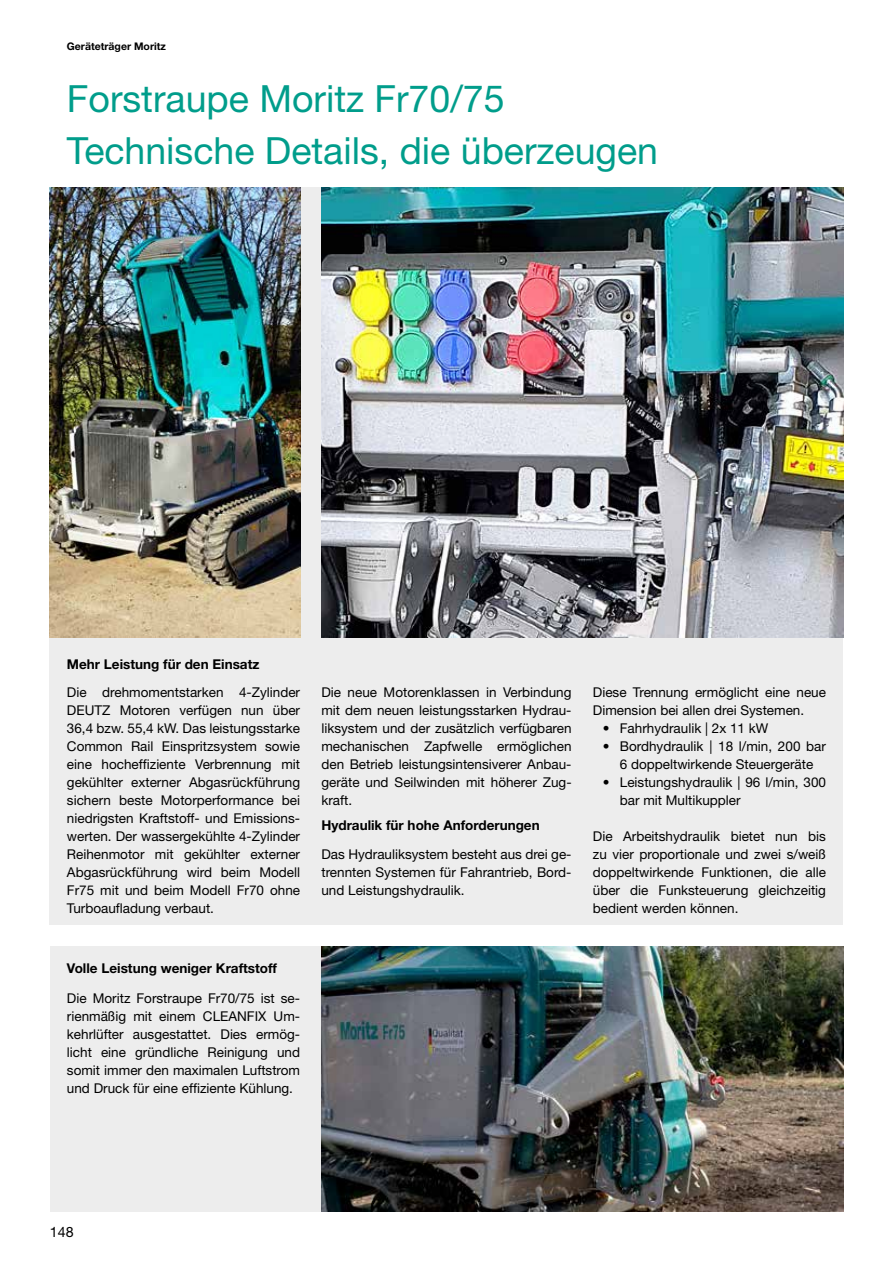
<style>
.page{position:relative;width:893px;height:1263px;background:#fff}
.page>*{position:absolute;margin:0;border:0;box-sizing:border-box;transform-origin:0 0}
.t1{font:37.5px/52.5px "Helvetica Neue LT Pro";color:#009d8b}
.t2{font:14.25px "Helvetica Neue LT Pro";color:#000}
.t3{font:13.5px/18px "Helvetica Neue LT Pro";color:#000;text-align:justify}
.t4{font:700 13.5px "Helvetica Neue LT Pro";color:#000}
.t5{font:700 10.5px "Helvetica Neue LT Pro";color:#000}
</style>
<div class="page">
<div style="left:50px;top:187px;width:793px;height:738px;background:#ededed"></div>
<div style="left:50px;top:946px;width:288px;height:266px;background:#ededed"></div>
<img style="left:321px;top:946px;width:522px;height:266px">
<img style="left:321px;top:187px;width:522px;height:451px">
<img style="left:50px;top:187px;width:250px;height:451px">
<p class="t5" style="left:67px;top:40px;width:100px">Geräteträger Moritz</p>
<h1 class="t1" style="left:67px;top:71px;width:593px">Forstraupe Moritz Fr70/75<br>Technische Details, die überzeugen</h1>
<p class="t4" style="left:67px;top:655px;width:194px">Mehr Leistung für den Einsatz</p>
<p class="t3" style="left:67px;top:683px;width:235px">Die drehmomentstarken 4-Zylinder DEUTZ Motoren verfügen nun über 36,4 bzw. 55,4 kW. Das leistungsstarke Common Rail Einspritzsystem sowie eine hocheffiziente Verbrennung mit gekühlter externer Abgasrückführung sichern beste Motorperformance bei niedrigsten Kraftstoff- und Emissions&shy;werten. Der wassergekühlte 4-Zylinder Reihenmotor mit gekühlter externer Abgasrückführung wird beim Modell Fr75 mit und beim Modell Fr70 ohne Turboaufladung verbaut.</p>
<p class="t4" style="left:67px;top:959px;width:211px">Volle Leistung weniger Kraftstoff</p>
<p class="t3" style="left:67px;top:989px;width:235px">Die Moritz Forstraupe Fr70/75 ist se&shy;rienmäßig mit einem CLEANFIX Um&shy;kehrlüfter ausgestattet. Dies ermög&shy;licht eine gründliche Reinigung und somit immer den maximalen Luftstrom und Druck für eine effiziente Kühlung.</p>
<p class="t3" style="left:321px;top:683px;width:252px">Die neue Motorenklassen in Verbindung mit dem neuen leistungsstarken Hydrau&shy;liksystem und der zusätzlich verfügbaren mechanischen Zapfwelle ermöglichen den Betrieb leistungsintensiverer Anbau&shy;geräte und Seilwinden mit höherer Zug&shy;kraft.</p>
<p class="t4" style="left:321px;top:816px;width:220px">Hydraulik für hohe Anforderungen</p>
<p class="t3" style="left:321px;top:845px;width:252px">Das Hydrauliksystem besteht aus drei ge&shy;trennten Systemen für Fahrantrieb, Bord&shy;und Leistungshydraulik.</p>
<p class="t3" style="left:593px;top:683px;width:235px">Diese Trennung ermöglicht eine neue<br>Dimension bei allen drei Systemen.</p>
<p class="t3" style="left:603px;top:719px;width:167px">• Fahrhydraulik | 2x 11 kW</p>
<p class="t3" style="left:603px;top:737px;width:225px;text-align:center">• Bordhydraulik | 18 l/min, 200 bar<br>6 doppeltwirkende Steuergeräte</p>
<p class="t3" style="left:620px;top:773px;width:208px;text-indent:-17px">• Leistungshydraulik | 96 l/min, 300 bar mit Multikuppler</p>
<p class="t3" style="left:593px;top:827px;width:235px">Die Arbeitshydraulik bietet nun bis zu vier proportionale und zwei s/weiß doppeltwirkende Funktionen, die alle über die Funksteuerung gleichzeitig bedient werden können.</p>
<p class="t2" style="left:50px;top:1223px;width:25px">148</p>
</div>
